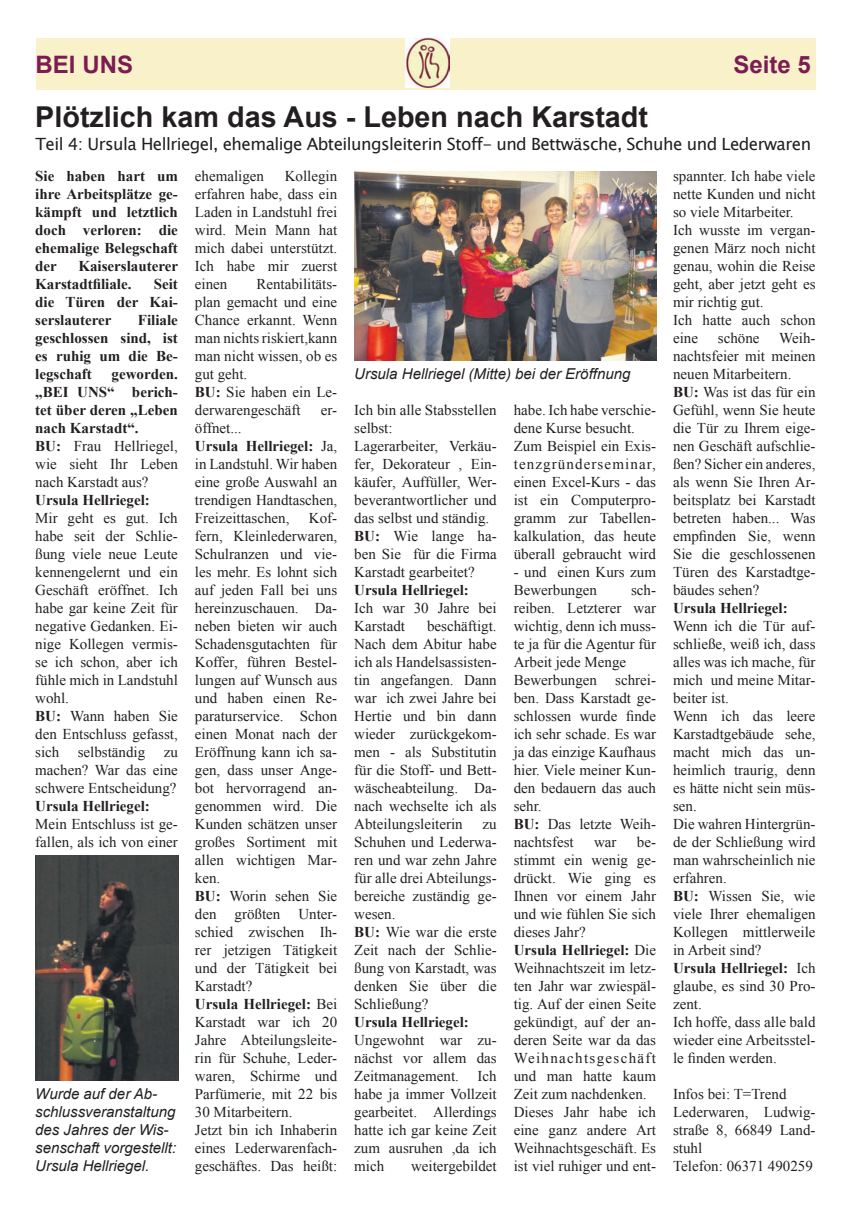
<style>
.page{position:relative;width:851px;height:1205px;background:#fff}
.page>*{position:absolute;margin:0;border:0;box-sizing:border-box;transform-origin:0 0}
.Standardüberschrift{font:700 28.75px "Arial";color:#231f20}
.t1{font:700 24px "Arial";color:#7b1c52}
.Standartuntertitel{font:16.88px "Lucida Sans Unicode";letter-spacing:-.03em;color:#231f20}
.Interviewvorne{font:15px/18px "Times New Roman";color:#231f20;text-align:justify}
.Haupttext{font:15px/18px "Times New Roman";color:#231f20;text-align:justify}
.Haupttext-2{font:700 15px/18px "Times New Roman";color:#231f20;text-align:justify}
.Bildunterschrift{font:italic 15px/18px "Arial";color:#231f20}
.Interviewvorne-2{font:700 15px "Times New Roman";color:#231f20}
.s1{font-weight:700}
</style>
<div class="page">
<div style="left:36px;top:38px;width:779px;height:51px;background:#f8f1ca"></div>
<img style="left:405px;top:38px;width:44px;height:49px">
<img style="left:35px;top:855px;width:143px;height:225px">
<img style="left:354px;top:172px;width:302px;height:188px">
<p class="t1" style="left:36px;top:48px;width:99px">BEI UNS</p>
<p class="t1" style="left:733px;top:48px;width:79px">Seite 5</p>
<p class="Standardüberschrift" style="left:35px;top:97px;width:614px">Plötzlich kam das Aus - Leben nach Karstadt</p>
<p class="Standartuntertitel" style="left:35px;top:131px;width:777px">Teil 4: Ursula Hellriegel, ehemalige Abteilungsleiterin Stoff- und Bettwäsche, Schuhe und Lederwaren</p>
<p class="Haupttext-2" style="left:35px;top:166px;width:144px">Sie haben hart um ihre Arbeitsplätze ge&shy;kämpft und letztlich doch verloren: die ehemalige Belegschaft der</p>
<p class="Interviewvorne" style="left:195px;top:166px;width:144px;text-indent:90px">Kollegin erfahren habe, dass ein Laden in Landstuhl frei wird. Mein Mann hat mich dabei unterstützt.<br>Ich habe mir zuerst einen</p>
<p class="Interviewvorne" style="left:195px;top:166px;width:71px">ehemaligen</p>
<p class="Haupttext" style="left:673px;top:166px;width:144px">spannter. Ich habe viele nette Kunden und nicht so viele Mitarbeiter.</p>
<p class="Haupttext" style="left:673px;top:220px;width:144px">Ich wusste im vergan&shy;genen März noch nicht genau, wohin die Reise geht, aber jetzt geht es mir richtig gut.</p>
<p class="Haupttext" style="left:673px;top:310px;width:144px">Ich hatte auch schon eine</p>
<p class="Haupttext-2" style="left:35px;top:256px;width:144px;text-indent:43px">Kaiserslauterer<br>Karstadtfiliale.</p>
<p class="Interviewvorne" style="left:195px;top:274px;width:144px;text-indent:61px">Rentabilitäts&shy;plan gemacht und eine Chance erkannt. Wenn man nichts riskiert,kann man nicht wissen, ob es gut geht.</p>
<p class="Interviewvorne" style="left:195px;top:382px;width:144px"><span class="s1">BU:</span> Sie haben ein Le&shy;derwarengeschäft</p>
<p class="Haupttext-2" style="left:35px;top:274px;width:144px;text-indent:118px">Seit die Türen der Kai&shy;serslauterer</p>
<p class="Haupttext-2" style="left:35px;top:310px;width:144px;text-indent:103px">Filiale geschlossen sind, ist es ruhig um die Be&shy;legschaft</p>
<p class="Haupttext" style="left:673px;top:328px;width:144px;text-indent:106px">Weih&shy;nachtsfeier mit meinen neuen Mitarbeitern.</p>
<p class="Interviewvorne" style="left:673px;top:382px;width:144px"><span class="s1">BU:</span> Was ist das für ein Gefühl, wenn Sie heute die Tür zu Ihrem eige&shy;nen Geschäft aufschlie&shy;ßen? Sicher ein anderes, als wenn Sie Ihren Ar&shy;beitsplatz bei Karstadt betreten haben... Was empfinden Sie, wenn Sie die geschlossenen Türen des Karstadtge&shy;bäudes sehen?</p>
<p class="Interviewvorne-2" style="left:673px;top:597px;width:116px">Ursula Hellriegel:</p>
<p class="Haupttext" style="left:673px;top:616px;width:144px">Wenn ich die Tür auf&shy;schließe, weiß ich, dass alles was ich mache, für mich und meine Mitar&shy;beiter ist.</p>
<p class="Haupttext" style="left:673px;top:706px;width:144px">Wenn ich das leere Karstadtgebäude sehe, macht mich das un&shy;heimlich traurig, denn es hätte nicht sein müs&shy;sen.</p>
<p class="Haupttext" style="left:673px;top:814px;width:144px">Die wahren Hintergrün&shy;de der Schließung wird man wahrscheinlich nie erfahren.</p>
<p class="Interviewvorne" style="left:673px;top:886px;width:144px"><span class="s1">BU:</span> Wissen Sie, wie viele Ihrer ehemaligen Kollegen mittlerweile in Arbeit sind?</p>
<p class="Interviewvorne" style="left:673px;top:958px;width:144px"><span class="s1">Ursula Hellriegel:</span> Ich glaube, es sind 30 Pro&shy;zent.</p>
<p class="Interviewvorne" style="left:673px;top:1012px;width:144px">Ich hoffe, dass alle bald wieder eine Arbeitsstel&shy;le finden werden.</p>
<p class="Interviewvorne" style="left:673px;top:1084px;width:115px">Infos bei: T=Trend</p>
<p class="Interviewvorne" style="left:673px;top:1102px;width:144px">Lederwaren, Ludwig&shy;straße 8, 66849 Land&shy;stuhl</p>
<p class="Interviewvorne" style="left:673px;top:1156px;width:141px">Telefon: 06371 490259</p>
<p class="Haupttext" style="left:717px;top:328px;width:43px">schöne</p>
<p class="Bildunterschrift" style="left:354px;top:364px;width:277px">Ursula Hellriegel (Mitte) bei der Eröffnung</p>
<p class="Haupttext-2" style="left:35px;top:364px;width:144px;text-indent:76px">geworden. „BEI UNS“ berich&shy;tet über deren „Leben nach Karstadt“.</p>
<p class="Haupttext" style="left:35px;top:436px;width:144px"><span class="s1">BU:</span> Frau Hellriegel, wie sieht Ihr Leben nach Karstadt aus?</p>
<p class="Interviewvorne-2" style="left:35px;top:489px;width:116px">Ursula Hellriegel:</p>
<p class="Interviewvorne" style="left:35px;top:508px;width:144px">Mir geht es gut. Ich habe seit der Schlie&shy;ßung viele neue Leute kennengelernt und ein Geschäft eröffnet. Ich habe gar keine Zeit für negative Gedanken. Ei&shy;nige Kollegen vermis&shy;se ich schon, aber ich fühle mich in Landstuhl wohl.</p>
<p class="Interviewvorne" style="left:35px;top:706px;width:144px"><span class="s1">BU:</span> Wann haben Sie den Entschluss gefasst, sich selbständig zu machen? War das eine schwere Entscheidung?</p>
<p class="Interviewvorne-2" style="left:35px;top:795px;width:116px">Ursula Hellriegel:</p>
<p class="Interviewvorne" style="left:35px;top:814px;width:144px">Mein Entschluss ist ge&shy;fallen, als ich von einer</p>
<p class="Haupttext" style="left:513px;top:400px;width:144px">habe. Ich habe verschie&shy;dene Kurse besucht.</p>
<p class="Haupttext" style="left:513px;top:436px;width:144px">Zum Beispiel ein Exis&shy;tenzgründerseminar, einen Excel-Kurs - das ist ein Computerpro&shy;gramm zur Tabellen&shy;kalkulation, das heute überall gebraucht wird</p>
<p class="Haupttext" style="left:513px;top:562px;width:144px">- und einen Kurs zum<br>Bewerbungen</p>
<p class="Haupttext" style="left:354px;top:400px;width:144px">Ich bin alle Stabsstellen selbst:</p>
<p class="Haupttext" style="left:354px;top:436px;width:144px">Lagerarbeiter, Verkäu&shy;fer, Dekorateur , Ein&shy;käufer, Auffüller, Wer&shy;beverantwortlicher und das selbst und ständig.</p>
<p class="Interviewvorne" style="left:354px;top:526px;width:144px"><span class="s1">BU:</span> Wie lange ha&shy;ben Sie für die Firma Karstadt gearbeitet?</p>
<p class="Interviewvorne-2" style="left:354px;top:579px;width:116px">Ursula Hellriegel:</p>
<p class="Interviewvorne" style="left:354px;top:598px;width:144px">Ich war 30 Jahre bei<br>Karstadt</p>
<p class="Interviewvorne" style="left:321px;top:400px;width:18px">er-</p>
<p class="Interviewvorne" style="left:195px;top:418px;width:48px">öffnet...</p>
<p class="Interviewvorne" style="left:195px;top:436px;width:144px"><span class="s1">Ursula Hellriegel:</span> Ja, in Landstuhl. Wir haben eine große Auswahl an trendigen Handtaschen, Freizeittaschen,</p>
<p class="Interviewvorne" style="left:195px;top:508px;width:144px;text-indent:114px">Kof&shy;fern, Kleinlederwaren, Schulranzen und vie&shy;les mehr. Es lohnt sich auf jeden Fall bei uns hereinzuschauen. Da&shy;neben bieten wir auch Schadensgutachten für Koffer, führen Bestel&shy;lungen auf Wunsch aus und haben einen Re&shy;paraturservice. Schon einen Monat nach der Eröffnung kann ich sa&shy;gen, dass unser Ange&shy;bot hervorragend an&shy;genommen wird. Die Kunden schätzen unser großes Sortiment mit allen wichtigen Mar&shy;ken.</p>
<p class="Interviewvorne" style="left:195px;top:886px;width:144px"><span class="s1">BU:</span> Worin sehen Sie den größten Unter&shy;schied zwischen Ih&shy;rer jetzigen Tätigkeit und der Tätigkeit bei Karstadt?</p>
<p class="Interviewvorne" style="left:195px;top:994px;width:144px"><span class="s1">Ursula Hellriegel:</span> Bei Karstadt war ich 20<br>Jahre Abteilungsleite&shy;rin für Schuhe, Leder&shy;waren, Schirme und Parfümerie, mit 22 bis 30 Mitarbeitern.</p>
<p class="Haupttext" style="left:195px;top:1120px;width:144px">Jetzt bin ich Inhaberin eines Lederwarenfach&shy;geschäftes. Das heißt:</p>
<p class="Haupttext" style="left:513px;top:580px;width:144px;text-indent:117px">sch&shy;reiben. Letzterer war wichtig, denn ich muss&shy;te ja für die Agentur für Arbeit jede Menge</p>
<p class="Haupttext" style="left:513px;top:670px;width:144px">Bewerbungen schrei&shy;ben. Dass Karstadt ge&shy;schlossen wurde finde ich sehr schade. Es war ja das einzige Kaufhaus hier. Viele meiner Kun&shy;den bedauern das auch sehr.</p>
<p class="Interviewvorne" style="left:513px;top:814px;width:144px"><span class="s1">BU:</span> Das letzte Weih&shy;nachtsfest</p>
<p class="Interviewvorne" style="left:354px;top:616px;width:144px;text-indent:73px">beschäftigt.<br>Nach dem Abitur habe ich als Handelsassisten&shy;tin angefangen. Dann war ich zwei Jahre bei Hertie und bin dann wieder zurückgekom&shy;men - als Substitutin für die Stoff- und Bett&shy;wäscheabteilung. Da&shy;nach wechselte ich als Abteilungsleiterin</p>
<p class="Interviewvorne" style="left:354px;top:814px;width:144px;text-indent:128px">zu Schuhen und Lederwa&shy;ren und war zehn Jahre für alle drei Abteilungs&shy;bereiche zuständig ge&shy;wesen.</p>
<p class="Interviewvorne" style="left:354px;top:922px;width:144px"><span class="s1">BU:</span> Wie war die erste Zeit nach der Schlie&shy;ßung von Karstadt, was denken Sie über die Schließung?</p>
<p class="Interviewvorne-2" style="left:354px;top:1011px;width:116px">Ursula Hellriegel:</p>
<p class="Haupttext" style="left:354px;top:1030px;width:144px">Ungewohnt war zu&shy;nächst vor allem das Zeitmanagement. Ich habe ja immer Vollzeit gearbeitet. Allerdings hatte ich gar keine Zeit zum ausruhen ,da ich mich</p>
<p class="Interviewvorne" style="left:513px;top:832px;width:144px;text-indent:123px">be&shy;stimmt ein wenig ge&shy;drückt. Wie ging es Ihnen vor einem Jahr und wie fühlen Sie sich dieses Jahr?</p>
<p class="Interviewvorne" style="left:513px;top:940px;width:144px"><span class="s1">Ursula Hellriegel:</span> Die Weihnachtszeit im letz&shy;ten Jahr war zwiespäl&shy;tig. Auf der einen Seite gekündigt, auf der an&shy;deren Seite war da das Weihnachtsgeschäft und man hatte kaum Zeit zum nachdenken.</p>
<p class="Haupttext" style="left:513px;top:1102px;width:144px">Dieses Jahr habe ich eine ganz andere Art Weihnachtsgeschäft. Es ist viel ruhiger und ent-</p>
<p class="Interviewvorne" style="left:594px;top:832px;width:24px">war</p>
<p class="Bildunterschrift" style="left:35px;top:1084px;width:142px">Wurde auf der Ab&shy;schlussveranstaltung des Jahres der Wis&shy;senschaft vorgestellt:<br>Ursula Hellriegel.</p>
<p class="Haupttext" style="left:411px;top:1156px;width:87px">weitergebildet</p>
</div>
